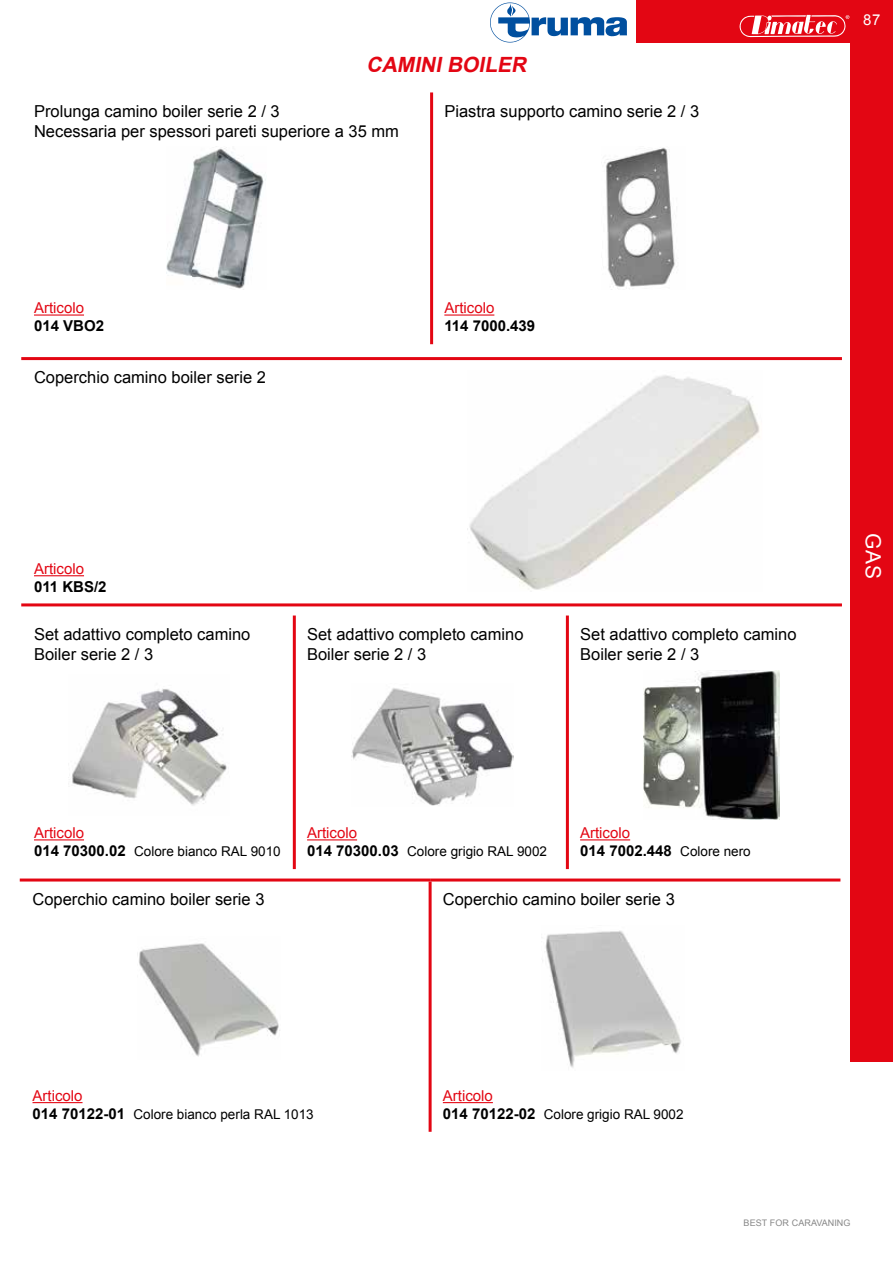
<style>
.page{position:relative;width:893px;height:1263px;background:#fff}
.page>*{position:absolute;margin:0;border:0;box-sizing:border-box;transform-origin:0 0}
.t1{font:italic 700 21px "Arial";color:#e30613}
.t2{font:21px "Arial";color:#fff}
.t3{font:16.5px/19.8px "Arial";color:#000}
.t4{font:15px "Arial";color:#e30613}
.t5{font:700 15px/18px "Arial";color:#000}
.t6{font:15px "Arial";color:#fff}
.t7{font:13.5px "Arial";color:#000}
.t8{font:9px "Arial";letter-spacing:.005em;color:#878787}
.s1{font-weight:700;font-size:15px}
.s2{font-weight:400;color:#e30613}
.s3{font-weight:400;font-size:13.5px}
</style>
<div class="page">
<div style="left:636px;top:0;width:257px;height:43px;background:#e30613"></div>
<svg style="left:739px;top:15px;width:110px;height:22px"></svg>
<div style="left:850px;top:41px;width:43px;height:1021px;background:#e30613"></div>
<svg style="left:490px;top:3px;width:137px;height:40px"></svg>
<hr style="left:430px;top:92px;width:3px;height:252px;background:#e30613">
<hr style="left:34px;top:314px;width:50px;height:2px;background:#e30613">
<hr style="left:444px;top:314px;width:50px;height:2px;background:#e30613">
<img style="left:167px;top:146px;width:99px;height:144px">
<img style="left:604px;top:147px;width:71px;height:143px">
<hr style="left:21px;top:357px;width:821px;height:3px;background:#e30613">
<hr style="left:21px;top:603px;width:821px;height:3px;background:#e30613">
<hr style="left:34px;top:575px;width:50px;height:1px;background:#e30613">
<img style="left:467px;top:375px;width:293px;height:215px">
<hr style="left:293px;top:615px;width:3px;height:254px;background:#e30613">
<hr style="left:566px;top:615px;width:3px;height:254px;background:#e30613">
<hr style="left:34px;top:839px;width:50px;height:1px;background:#e30613">
<hr style="left:307px;top:839px;width:50px;height:1px;background:#e30613">
<hr style="left:580px;top:839px;width:50px;height:1px;background:#e30613">
<img style="left:72px;top:689px;width:155px;height:117px">
<img style="left:352px;top:688px;width:161px;height:118px">
<img style="left:643px;top:670px;width:137px;height:150px">
<hr style="left:20px;top:878px;width:410px;height:3px;background:#e30613">
<hr style="left:430px;top:878px;width:410px;height:3px;background:#e30613">
<hr style="left:429px;top:881px;width:3px;height:251px;background:#e30613">
<hr style="left:33px;top:1102px;width:50px;height:1px;background:#e30613">
<hr style="left:443px;top:1102px;width:50px;height:1px;background:#e30613">
<img style="left:137px;top:943px;width:143px;height:114px">
<img style="left:542px;top:930px;width:139px;height:138px">
<p class="t1" style="left:367px;top:51px;width:166px">CAMINIBOILER</p>
<p class="t3" style="left:34px;top:102px;width:366px">Prolunga camino boiler serie 2 / 3<br>Necessaria per spessori pareti superiore a 35 mm</p>
<p class="t3" style="left:444px;top:102px;width:256px">Piastra supporto camino serie 2 / 3</p>
<p class="t4" style="left:34px;top:298px;width:52px">Articolo</p>
<p class="t5" style="left:34px;top:318px;width:72px">014 VBO2</p>
<p class="t3" style="left:34px;top:368px;width:233px">Coperchio camino boiler serie 2</p>
<p class="t4" style="left:444px;top:298px;width:52px">Articolo</p>
<p class="t5" style="left:444px;top:318px;width:92px">114 7000.439</p>
<p class="t4" style="left:34px;top:559px;width:52px">Articolo</p>
<p class="t5" style="left:34px;top:578px;width:74px">011 KBS/2</p>
<p class="t3" style="left:34px;top:625px;width:218px">Set adattivo completo camino<br>Boiler serie 2 / 3</p>
<p class="t3" style="left:307px;top:625px;width:218px">Set adattivo completo camino<br>Boiler serie 2 / 3</p>
<p class="t3" style="left:580px;top:625px;width:218px">Set adattivo completo camino<br>Boiler serie 2 / 3</p>
<p class="t4" style="left:34px;top:823px;width:52px">Articolo</p>
<p class="t7" style="left:34px;top:843px;width:248px"><span class="s1">014 70300.02</span> Colore bianco RAL 9010</p>
<p class="t3" style="left:33px;top:889px;width:233px">Coperchio camino boiler serie 3</p>
<p class="t4" style="left:307px;top:823px;width:52px">Articolo</p>
<p class="t7" style="left:307px;top:843px;width:241px"><span class="s1">014 70300.03</span> Colore grigio RAL 9002</p>
<p class="t5" style="left:580px;top:824px;width:172px"><span class="s2">Articolo<br></span>014 7002.448 <span class="s3">Colore nero</span></p>
<p class="t3" style="left:443px;top:889px;width:233px">Coperchio camino boiler serie 3</p>
<p class="t6" style="left:863px;top:9px;width:19px">87</p>
<p class="t2" style="left:887px;top:533px;width:48px;rotate:90deg">GAS</p>
<p class="t4" style="left:33px;top:1086px;width:52px">Articolo</p>
<p class="t7" style="left:33px;top:1105px;width:283px"><span class="s1">014 70122-01</span> Colore bianco perla RAL 1013</p>
<p class="t4" style="left:443px;top:1086px;width:52px">Articolo</p>
<p class="t7" style="left:443px;top:1105px;width:242px"><span class="s1">014 70122-02</span> Colore grigio RAL 9002</p>
<p class="t8" style="left:744px;top:1217px;width:108px">BEST FOR CARAVANING</p>
</div>
